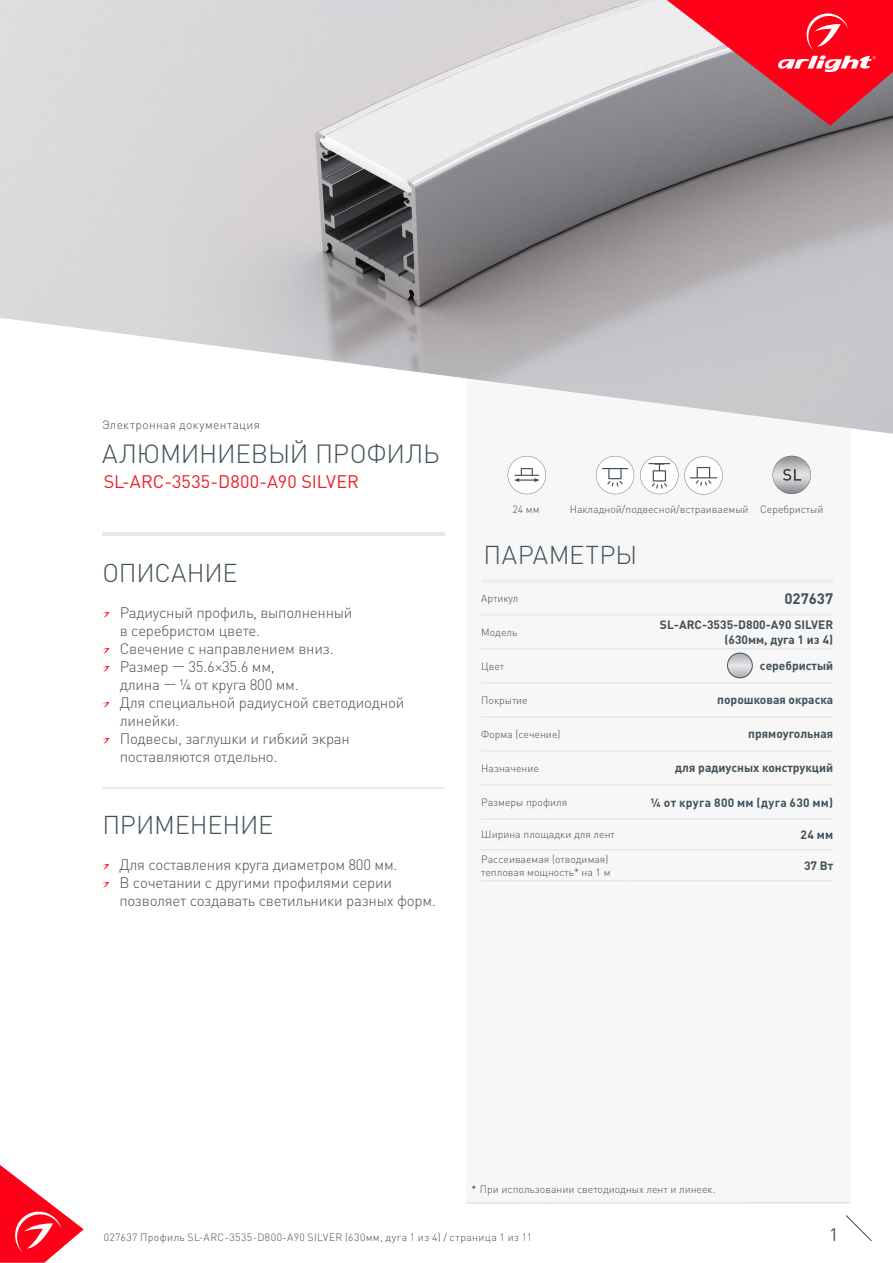
<style>
.page{position:relative;width:893px;height:1263px;background:#fff}
.page>*{position:absolute;margin:0;border:0;box-sizing:border-box;transform-origin:0 0}
.t1{font:300 25.95px "DIN Pro";letter-spacing:-.01em;color:#425159}
.t2{font:300 25.5px "DIN Pro";letter-spacing:-.005em;color:#425159}
.t3{font:300 25.5px "DIN Pro";letter-spacing:.015em;color:#425159}
.t4{font:18px "DIN Pro";letter-spacing:.01em;color:#ee1d23}
.t5{font:18px "DIN Pro";color:#425159}
.t6{font:300 15px/18px "DIN Pro";letter-spacing:-.015em;color:#425159}
.t7{font:700 15px "DIN Pro";color:#425159}
.t8{font:700 12px/14.4px "DIN Pro";color:#425159;text-align:right}
.t9{font:700 12px "DIN Pro";letter-spacing:.03em;color:#425159}
.t10{font:300 12px "DIN Pro";letter-spacing:.03em;color:#425159}
.t11{font:300 10.5px/12.6px "DIN Pro";color:#425159}
.t12{font:300 10.5px "DIN Pro";letter-spacing:.04em;color:#425159}
.s1{color:#231f20}
</style>
<div class="page">
<svg style="left:0;top:1165px;width:84px;height:98px"></svg>
<svg style="left:845px;top:1215px;width:27px;height:26px"></svg>
<div style="left:466px;top:250px;width:384px;height:953px;background:#f7f7f8"></div>
<img style="left:0;top:0;width:893px;height:434px">
<hr style="left:102px;top:533px;width:342px;height:3px;background:#e6e7e9">
<hr style="left:481px;top:579px;width:148px;height:4px;background:#eeeeef">
<hr style="left:629px;top:579px;width:204px;height:4px;background:#eeeeef">
<hr style="left:481px;top:614px;width:148px;height:1px;background:#e6e7e9">
<hr style="left:629px;top:614px;width:204px;height:1px;background:#e6e7e9">
<hr style="left:481px;top:648px;width:148px;height:2px;background:#e6e7e9">
<hr style="left:629px;top:648px;width:204px;height:2px;background:#e6e7e9">
<hr style="left:481px;top:682px;width:148px;height:2px;background:#e6e7e9">
<hr style="left:629px;top:682px;width:204px;height:2px;background:#e6e7e9">
<hr style="left:481px;top:716px;width:148px;height:2px;background:#e6e7e9">
<hr style="left:629px;top:716px;width:204px;height:2px;background:#e6e7e9">
<hr style="left:481px;top:750px;width:148px;height:2px;background:#e6e7e9">
<hr style="left:629px;top:750px;width:204px;height:2px;background:#e6e7e9">
<hr style="left:481px;top:784px;width:148px;height:2px;background:#e6e7e9">
<hr style="left:629px;top:784px;width:204px;height:2px;background:#e6e7e9">
<hr style="left:481px;top:818px;width:148px;height:2px;background:#e6e7e9">
<hr style="left:629px;top:818px;width:204px;height:2px;background:#e6e7e9">
<hr style="left:481px;top:849px;width:148px;height:2px;background:#e6e7e9">
<hr style="left:629px;top:849px;width:204px;height:2px;background:#e6e7e9">
<hr style="left:481px;top:880px;width:148px;height:1px;background:#e6e7e9">
<hr style="left:629px;top:880px;width:204px;height:1px;background:#e6e7e9">
<hr style="left:466px;top:1202px;width:384px;height:1px;background:#dcdddf">
<svg style="left:667px;top:0;width:226px;height:126px;background:#d44857"></svg>
<svg style="left:103px;top:612px;width:6px;height:6px"></svg>
<svg style="left:103px;top:648px;width:6px;height:6px"></svg>
<svg style="left:103px;top:666px;width:6px;height:6px"></svg>
<svg style="left:103px;top:702px;width:6px;height:6px"></svg>
<svg style="left:103px;top:738px;width:6px;height:6px"></svg>
<svg style="left:102px;top:864px;width:7px;height:6px"></svg>
<svg style="left:102px;top:882px;width:7px;height:6px"></svg>
<hr style="left:102px;top:787px;width:343px;height:2px;background:#dcdddf">
<svg style="left:727px;top:653px;width:25px;height:25px"></svg>
<div style="left:727px;top:653px;width:26px;height:25px;border:1px solid #425159;border-radius:50%"></div>
<svg style="left:508px;top:456px;width:38px;height:38px"></svg>
<svg style="left:773px;top:456px;width:38px;height:38px"></svg>
<svg style="left:596px;top:456px;width:38px;height:38px"></svg>
<svg style="left:640px;top:456px;width:38px;height:38px"></svg>
<svg style="left:684px;top:456px;width:39px;height:39px"></svg>
<p class="t10" style="left:102px;top:417px;width:160px">Электронная документация</p>
<p class="t1" style="left:102px;top:436px;width:339px">АЛЮМИНИЕВЫЙ ПРОФИЛЬ</p>
<p class="t4" style="left:104px;top:470px;width:257px">SL-ARC-3535-D800-A90 SILVER</p>
<p class="t2" style="left:102px;top:555px;width:137px">ОПИСАНИЕ</p>
<p class="t6" style="left:120px;top:602px;width:234px">Радиусный профиль, выполненный в серебристом цвете.</p>
<p class="t6" style="left:120px;top:638px;width:215px">Свечение с направлением вниз.</p>
<p class="t6" style="left:120px;top:656px;width:180px">Размер — 35.6×35.6 мм, длина — 1/4 от круга 800 мм.</p>
<p class="t6" style="left:120px;top:692px;width:286px">Для специальной радиусной светодиодной линейки.</p>
<p class="t6" style="left:120px;top:728px;width:232px">Подвесы, заглушки и гибкий экран поставляются отдельно.</p>
<p class="t2" style="left:102px;top:807px;width:172px">ПРИМЕНЕНИЕ</p>
<p class="t6" style="left:119px;top:854px;width:280px">Для составления круга диаметром 800 мм.</p>
<p class="t6" style="left:119px;top:872px;width:318px">В сочетании с другими профилями серии позволяет создавать светильники разных форм.</p>
<p class="t11" style="left:512px;top:502px;width:29px">24 мм</p>
<p class="t11" style="left:570px;top:502px;width:180px">Накладной/подвесной/встраиваемый</p>
<p class="t11" style="left:760px;top:502px;width:65px">Серебристый</p>
<p class="t3" style="left:484px;top:537px;width:155px">ПАРАМЕТРЫ</p>
<p class="t11" style="left:481px;top:591px;width:39px">Артикул</p>
<p class="t7" style="left:784px;top:588px;width:50px">027637</p>
<p class="t11" style="left:481px;top:625px;width:38px">Модель</p>
<p class="t8" style="left:660px;top:617px;width:175px">SL-ARC-3535-D800-A90 SILVER (630мм, дуга 1 из 4)</p>
<p class="t11" style="left:481px;top:659px;width:24px">Цвет</p>
<p class="t8" style="left:760px;top:658px;width:75px">серебристый</p>
<p class="t11" style="left:481px;top:693px;width:48px">Покрытие</p>
<p class="t8" style="left:717px;top:692px;width:117px">порошковая окраска</p>
<p class="t11" style="left:481px;top:727px;width:81px">Форма (сечение)</p>
<p class="t8" style="left:748px;top:726px;width:86px">прямоугольная</p>
<p class="t11" style="left:481px;top:761px;width:59px">Назначение</p>
<p class="t8" style="left:675px;top:760px;width:159px">для радиусных конструкций</p>
<p class="t11" style="left:481px;top:795px;width:87px">Размеры профиля</p>
<p class="t9" style="left:651px;top:794px;width:184px">1/4 от круга 800 мм (дуга 630 мм)</p>
<p class="t11" style="left:481px;top:828px;width:135px">Ширина площадки для лент</p>
<p class="t8" style="left:800px;top:827px;width:34px">24 мм</p>
<p class="t11" style="left:481px;top:852px;width:131px">Рассеиваемая (отводимая) тепловая мощность* на 1 м</p>
<p class="t8" style="left:804px;top:858px;width:31px">37 Вт</p>
<p class="t11" style="left:471px;top:1183px;width:246px"><span class="s1">*</span> При использовании светодиодных лент и линеек.</p>
<p class="t12" style="left:104px;top:1230px;width:430px">027637 Профиль SL-ARC-3535-D800-A90 SILVER (630мм, дуга 1 из 4) / страница 1 из 11</p>
<p class="t5" style="left:829px;top:1222px;width:11px">1</p>
</div>
